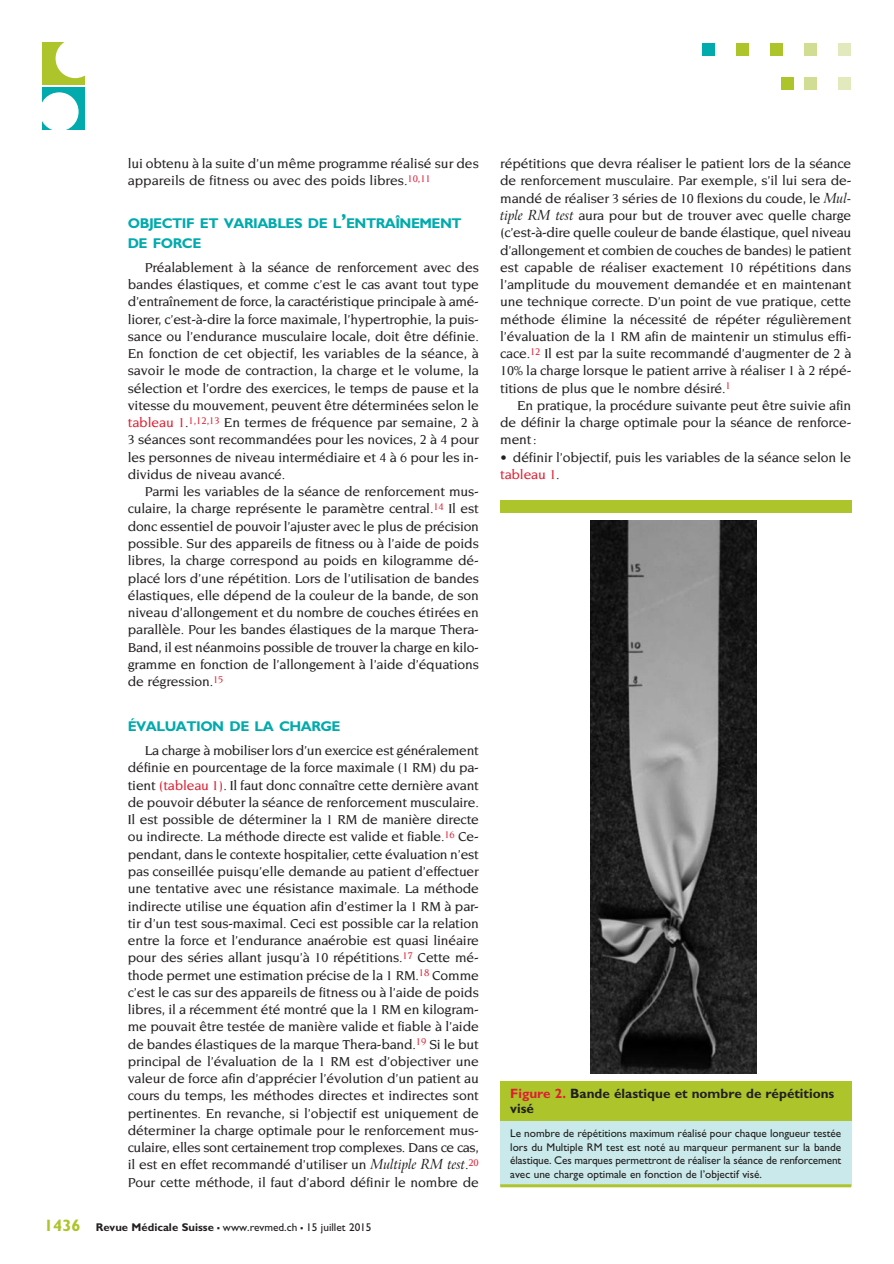
<style>
.page{position:relative;width:894px;height:1264px;background:#fff}
.page>*{position:absolute;margin:0;border:0;box-sizing:border-box;transform-origin:0 0}
.t1{font:700 14.1px/19.5px "Gill Sans";letter-spacing:-.035em;color:#00aaad}
.t2{font:500 13.95px/17.2px "Novarese";letter-spacing:-.01em;color:#231f20;text-align:justify}
.t3{font:700 13.5px/15px "Gill Sans";color:#231f20}
.t4{font:11.25px/13.5px "Gill Sans";color:#231f20;text-align:justify}
.s1{font-size:20.25px}
.s2{color:#db2032}
.s3{font-family:"Arrus BT";font-weight:400;font-style:italic}
.s4{font-weight:700;font-size:16.5px;color:#adc42b}
.s5{font-weight:700}
.s6{font-weight:700;font-size:16.5px}
</style>
<div class="page">
<div style="left:838px;top:43px;width:12px;height:12px;background:#e2e9bc"></div>
<div style="left:804px;top:43px;width:12px;height:12px;background:#d2dd94"></div>
<div style="left:770px;top:43px;width:12px;height:12px;background:#adc42b"></div>
<div style="left:736px;top:43px;width:12px;height:12px;background:#adc42b"></div>
<div style="left:702px;top:43px;width:12px;height:12px;background:#00aaad"></div>
<div style="left:838px;top:77px;width:12px;height:12px;background:#e2e9bc"></div>
<div style="left:804px;top:77px;width:12px;height:12px;background:#d2dd94"></div>
<div style="left:780px;top:77px;width:13px;height:12px;background:#adc42b"></div>
<div style="left:43px;top:43px;width:42px;height:42px;background:#adc42b"></div>
<div style="left:56px;top:39px;width:39px;height:39px;background:#fff;border-radius:50%"></div>
<div style="left:43px;top:87px;width:42px;height:43px;background:#00aaad"></div>
<div style="left:40px;top:92px;width:39px;height:39px;background:#fff;border-radius:50%"></div>
<img style="left:590px;top:520px;width:166px;height:552px">
<div style="left:500px;top:1101px;width:350px;height:84px;background:#c9e9ea"></div>
<div style="left:500px;top:1080px;width:350px;height:40px;background:#adc42b"></div>
<div style="left:500px;top:500px;width:350px;height:13px;background:#adc42b"></div>
<hr style="left:500px;top:1183px;width:350px;height:3px;background:#adc42b">
<p class="t2" style="left:128px;top:155px;width:352px">lui obtenu à la suite d’un même programme réalisé sur des appareils de fitness ou avec des poids libres.<sup>10,11</sup></p>
<p class="t1" style="left:128px;top:214px;width:335px">OBJECTIF ET VARIABLES DE L<span class="s1">’</span>ENTRAÎNEMENT<br>DE FORCE</p>
<p class="t2" style="left:128px;top:258px;width:352px;text-indent:17px">Préalablement à la séance de renforcement avec des bandes élastiques, et comme c’est le cas avant tout type d’entraînement de force, la caractéristique principale à amé&shy;liorer, c’est-à-dire la force maximale, l’hypertrophie, la puis&shy;sance ou l’endurance musculaire locale, doit être définie.<br>En fonction de cet objectif, les variables de la séance, à savoir le mode de contraction, la charge et le volume, la sélection et l’ordre des exercices, le temps de pause et la vitesse du mouvement, peuvent être déterminées selon le <span class="s2">tableau 1</span>.<sup>1,12,13</sup> En termes de fréquence par semaine, 2 à 3 séances sont recommandées pour les novices, 2 à 4 pour les personnes de niveau intermédiaire et 4 à 6 pour les in&shy;dividus de niveau avancé.</p>
<p class="t2" style="left:128px;top:483px;width:352px;text-indent:17px">Parmi les variables de la séance de renforcement mus&shy;culaire, la charge représente le paramètre central.<sup>14</sup> Il est donc essentiel de pouvoir l’ajuster avec le plus de précision possible. Sur des appareils de fitness ou à l’aide de poids libres, la charge correspond au poids en kilogramme dé&shy;placé lors d’une répétition. Lors de l’utilisation de bandes élastiques, elle dépend de la couleur de la bande, de son niveau d’allongement et du nombre de couches étirées en parallèle. Pour les bandes élastiques de la marque Thera-Band, il est néanmoins possible de trouver la charge en kilo&shy;gramme en fonction de l’allongement à l’aide d’équations de régression.<sup>15</sup></p>
<p class="t1" style="left:128px;top:716px;width:214px">ÉVALUATION DE LA CHARGE</p>
<p class="t2" style="left:128px;top:741px;width:352px;text-indent:17px">La charge à mobiliser lors d’un exercice est généralement définie en pourcentage de la force maximale (1 RM) du pa&shy;tient <span class="s2">(tableau 1)</span>. Il faut donc connaître cette dernière avant de pouvoir débuter la séance de renforcement musculaire.<br>Il est possible de déterminer la 1 RM de manière directe ou indirecte. La méthode directe est valide et fiable.<sup>16</sup> Ce&shy;pendant, dans le contexte hospitalier, cette évaluation n’est pas conseillée puisqu’elle demande au patient d’effectuer une tentative avec une résistance maximale. La méthode indirecte utilise une équation afin d’estimer la 1 RM à par&shy;tir d’un test sous-maximal. Ceci est possible car la relation entre la force et l’endurance anaérobie est quasi linéaire pour des séries allant jusqu’à 10 répétitions.<sup>17</sup> Cette mé&shy;thode permet une estimation précise de la 1 RM.<sup>18</sup> Comme c’est le cas sur des appareils de fitness ou à l’aide de poids libres, il a récemment été montré que la 1 RM en kilogram&shy;me pouvait être testée de manière valide et fiable à l’aide de bandes élastiques de la marque Thera-band.<sup>19</sup> Si le but principal de l’évaluation de la 1 RM est d’objectiver une valeur de force afin d’apprécier l’évolution d’un patient au cours du temps, les méthodes directes et indirectes sont pertinentes. En revanche, si l’objectif est uniquement de déterminer la charge optimale pour le renforcement mus&shy;culaire, elles sont certainement trop complexes. Dans ce cas, il est en effet recommandé d’utiliser un <span class="s3">Multiple RM test</span>.<sup>20<br></sup>Pour cette méthode, il faut d’abord définir le nombre de</p>
<p class="t4" style="left:44px;top:1220px;width:329px"><span class="s4">1436</span> <span class="s5">Revue Médicale Suisse</span> <span class="s6">–</span> www.revmed.ch <span class="s6">–</span> 15 juillet 2015</p>
<p class="t2" style="left:500px;top:155px;width:352px">répétitions que devra réaliser le patient lors de la séance de renforcement musculaire. Par exemple, s’il lui sera de&shy;mandé de réaliser 3 séries de 10 flexions du coude, le <span class="s3">Mul&shy;tiple RM test</span> aura pour but de trouver avec quelle charge (c’est-à-dire quelle couleur de bande élastique, quel niveau d’allongement et combien de couches de bandes) le patient est capable de réaliser exactement 10 répétitions dans l’amplitude du mouvement demandée et en maintenant une technique correcte. D’un point de vue pratique, cette méthode élimine la nécessité de répéter régulièrement l’évaluation de la 1 RM afin de maintenir un stimulus effi&shy;cace.<sup>12</sup> Il est par la suite recommandé d’augmenter de 2 à 10% la charge lorsque le patient arrive à réaliser 1 à 2 répé&shy;titions de plus que le nombre désiré.<sup>1</sup></p>
<p class="t2" style="left:500px;top:396px;width:352px;text-indent:17px">En pratique, la procédure suivante peut être suivie afin de définir la charge optimale pour la séance de renforce&shy;ment:</p>
<p class="t2" style="left:500px;top:448px;width:352px">• définir l’objectif, puis les variables de la séance selon le <span class="s2">tableau 1</span>.</p>
<p class="t3" style="left:510px;top:1085px;width:325px"><span class="s2">Figure 2.</span> Bande élastique et nombre de répétitions visé</p>
<p class="t4" style="left:510px;top:1126px;width:332px">Le nombre de répétitions maximum réalisé pour chaque longueur testée lors du Multiple RM test est noté au marqueur permanent sur la bande élastique. Ces marques permettront de réaliser la séance de renforcement avec une charge optimale en fonction de l’objectif visé.</p>
</div>
